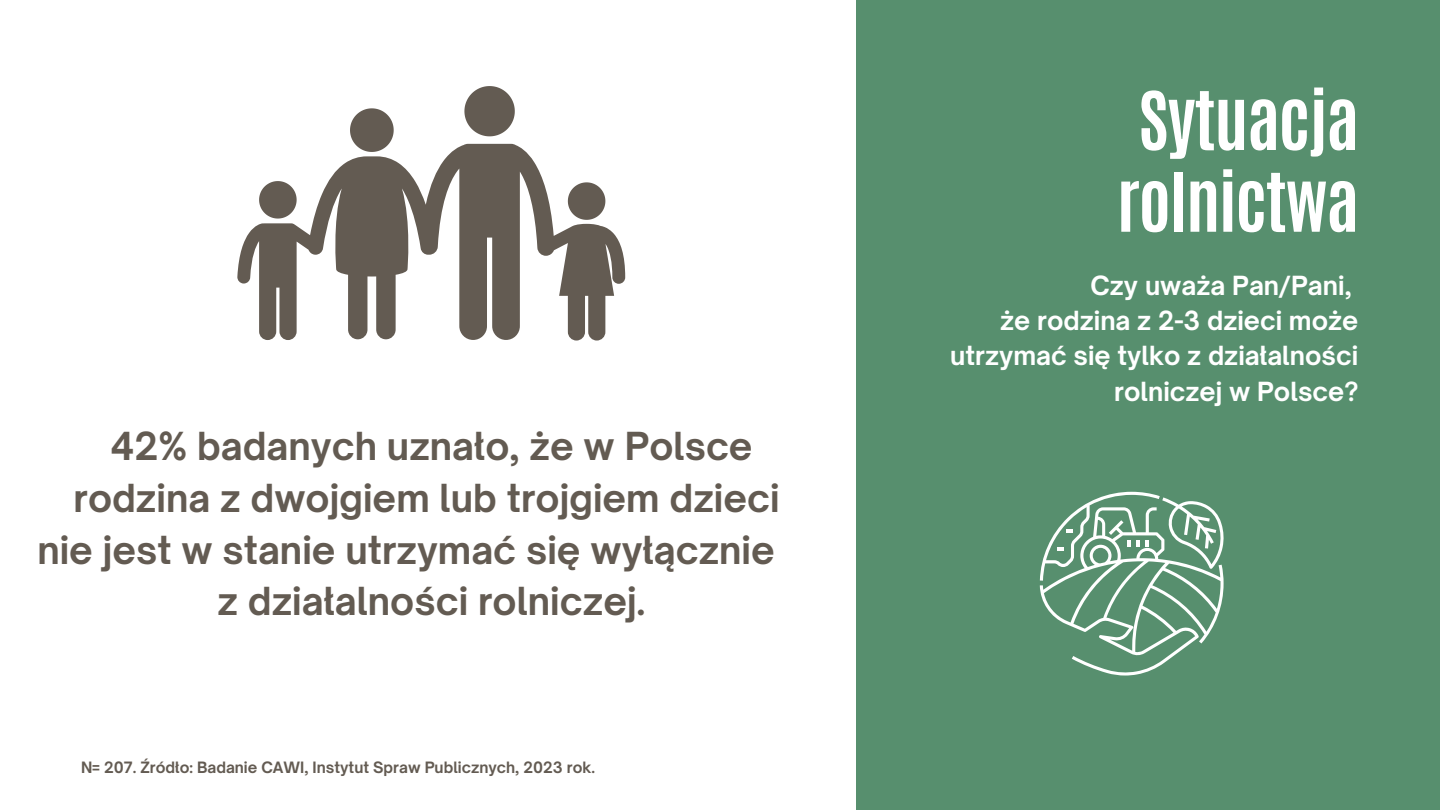
<style>
.page{position:relative;width:1440px;height:810px;background:#fff}
.page>*{position:absolute;margin:0;border:0;box-sizing:border-box;transform-origin:0 0}
.t1{font:700 68.5px/81.8px "Antonio";letter-spacing:-.02em;color:#fff;text-align:center}
.t2{font:700 37px/51.8px "Open Sauce One";color:#635b52;text-align:center}
.t3{font:700 25.2px/35.2px "Open Sauce One";color:#fff;text-align:right}
.t4{font:700 15px "Open Sauce One";color:#635b52}
</style>
<div class="page">
<div style="left:856px;top:0;width:584px;height:810px;background:#578f6e"></div>
<svg style="left:350px;top:108px;width:44px;height:36px;background:#7e7770"></svg>
<svg style="left:464px;top:86px;width:51px;height:51px"></svg>
<svg style="left:237px;top:144px;width:388px;height:197px"></svg>
<svg style="left:259px;top:181px;width:38px;height:38px"></svg>
<svg style="left:1040px;top:492px;width:184px;height:184px"></svg>
<p class="t2" style="left:74px;top:420px;width:708px">42% badanych uznało, że w Polsce rodzina z dwojgiem lub trojgiem dzieci</p>
<p class="t2" style="left:218px;top:524px;width:559px;text-align:left;text-indent:-180px">nie jest w stanie utrzymać się wyłącznie z działalności rolniczej.</p>
<p class="t4" style="left:81px;top:758px;width:516px">N= 207. Źródło: Badanie CAWI, Instytut Spraw Publicznych, 2023 rok.</p>
<p class="t1" style="left:1117px;top:80px;width:244px">Sytuacja rolnictwa</p>
<p class="t3" style="left:1091px;top:268px;width:262px">Czy uważa Pan/Pani,</p>
<p class="t3" style="left:950px;top:303px;width:410px">że rodzina z 2-3 dzieci może utrzymać się tylko z działalności rolniczej w Polsce?</p>
</div>
